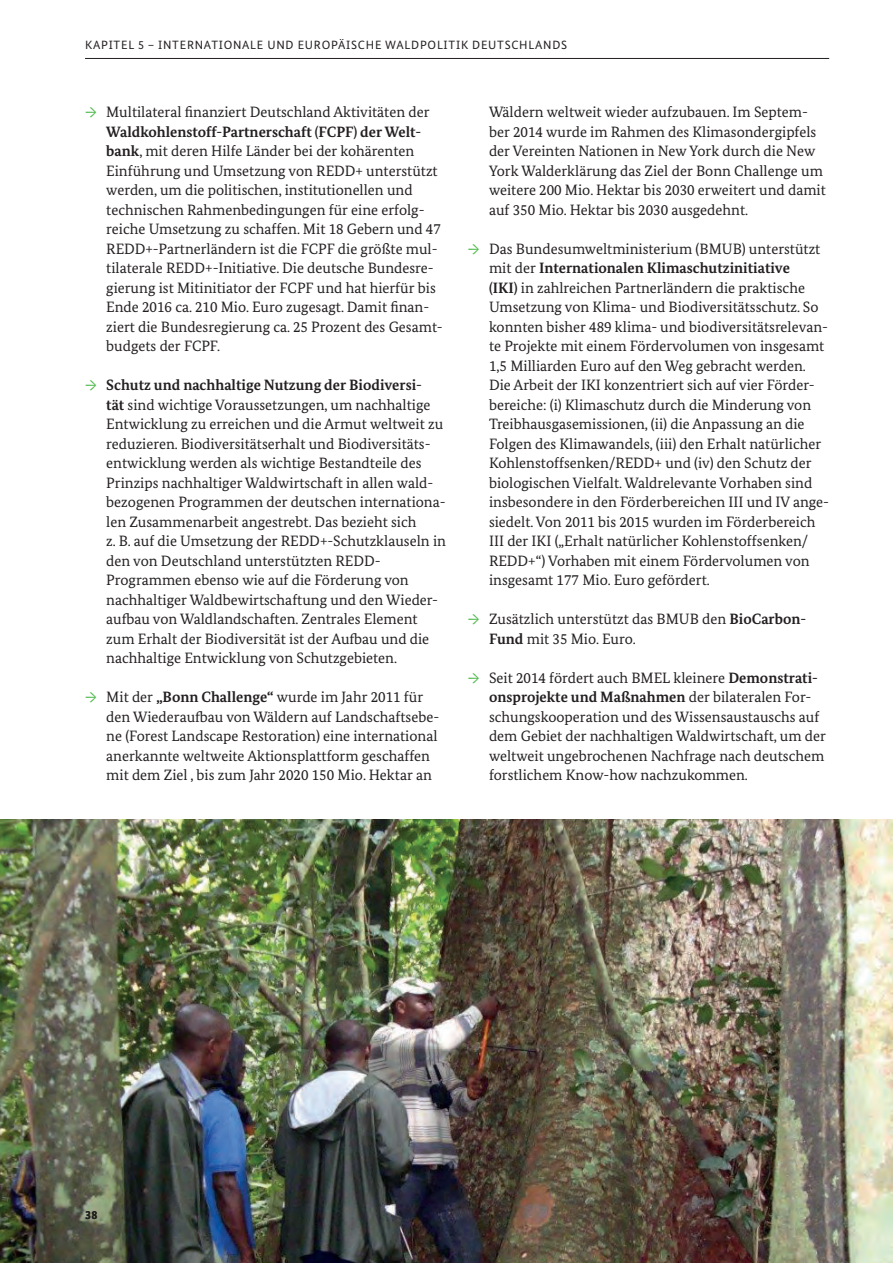
<style>
.page{position:relative;width:893px;height:1263px;background:#fff}
.page>*{position:absolute;margin:0;border:0;box-sizing:border-box;transform-origin:0 0}
.t1{font:15px/19.5px "Bundes Serif";color:#231f20}
.t2{font:12px "Bundes Sans";letter-spacing:.06em;color:#231f20}
.t3{font:700 12px "Bundes Sans";color:#231f20}
.s1{color:#4cb848}
.s2{font-weight:700}
</style>
<div class="page">
<hr style="left:85px;top:58px;width:744px;height:1px;background:#231f20">
<img style="left:0;top:819px;width:893px;height:444px">
<p class="t2" style="left:85px;top:37px;width:484px">KAPITEL 5 – INTERNATIONALE UND EUROPÄISCHE WALDPOLITIK DEUTSCHLANDS</p>
<p class="t1" style="left:106px;top:102px;width:338px;text-indent:-21px"><span class="s1">→</span> Multilateral finanziert Deutschland Aktivitäten der <span class="s2">Waldkohlenstoff-Partnerschaft (FCPF) der Welt&shy;bank</span>, mit deren Hilfe Länder bei der kohärenten Einführung und Umsetzung von REDD+ unterstützt werden, um die politischen, institutionellen und technischen Rahmenbedingungen für eine erfolg&shy;reiche Umsetzung zu schaffen. Mit 18 Gebern und 47<br>REDD+-Partnerländern ist die FCPF die größte mul&shy;tilaterale REDD+-Initiative. Die deutsche Bundesre&shy;gierung ist Mitinitiator der FCPF und hat hierfür bis Ende 2016 ca. 210 Mio. Euro zugesagt. Damit finan&shy;ziert die Bundesregierung ca. 25 Prozent des Gesamt&shy;budgets der FCPF.</p>
<p class="t1" style="left:106px;top:375px;width:341px;text-indent:-21px"><span class="s1">→</span> <span class="s2">Schutz und nachhaltige Nutzung der Biodiversi-<br>tät</span> sind wichtige Voraussetzungen, um nachhaltige Entwicklung zu erreichen und die Armut weltweit zu reduzieren. Biodiversitätserhalt und Biodiversitäts&shy;entwicklung werden als wichtige Bestandteile des Prinzips nachhaltiger Waldwirtschaft in allen wald&shy;bezogenen Programmen der deutschen internationa&shy;len Zusammenarbeit angestrebt. Das bezieht sich<br>z. B. auf die Umsetzung der REDD+-Schutzklauseln in den von Deutschland unterstützten REDD-Programmen ebenso wie auf die Förderung von nachhaltiger Waldbewirtschaftung und den Wieder&shy;aufbau von Waldlandschaften. Zentrales Element zum Erhalt der Biodiversität ist der Aufbau und die nachhaltige Entwicklung von Schutzgebieten.</p>
<p class="t1" style="left:106px;top:687px;width:334px;text-indent:-21px"><span class="s1">→</span> Mit der <span class="s2">„Bonn Challenge“</span> wurde im Jahr 2011 für den Wiederaufbau von Wäldern auf Landschaftsebe&shy;ne (Forest Landscape Restoration) eine international anerkannte weltweite Aktionsplattform geschaffen mit dem Ziel , bis zum Jahr 2020 150 Mio. Hektar an</p>
<p class="t1" style="left:489px;top:102px;width:338px">Wäldern weltweit wieder aufzubauen. Im Septem&shy;ber 2014 wurde im Rahmen des Klimasondergipfels der Vereinten Nationen in New York durch die New York Walderklärung das Ziel der Bonn Challenge um weitere 200 Mio. Hektar bis 2030 erweitert und damit auf 350 Mio. Hektar bis 2030 ausgedehnt.</p>
<p class="t1" style="left:489px;top:238px;width:342px;text-indent:-21px"><span class="s1">→</span> Das Bundesumweltministerium (BMUB) unterstützt mit der <span class="s2">Internationalen Klimaschutzinitiative<br>(IKI)</span> in zahlreichen Partnerländern die praktische Umsetzung von Klima- und Biodiversitätsschutz. So konnten bisher 489 klima- und biodiversitätsrelevan&shy;te Projekte mit einem Fördervolumen von insgesamt 1,5 Milliarden Euro auf den Weg gebracht werden.<br>Die Arbeit der IKI konzentriert sich auf vier Förder&shy;bereiche: (i) Klimaschutz durch die Minderung von Treibhausgasemissionen, (ii) die Anpassung an die Folgen des Klimawandels, (iii) den Erhalt natürlicher Kohlenstoffsenken/REDD+ und (iv) den Schutz der biologischen Vielfalt. Waldrelevante Vorhaben sind insbesondere in den Förderbereichen III und IV ange&shy;siedelt. Von 2011 bis 2015 wurden im Förderbereich III der IKI („Erhalt natürlicher Kohlenstoffsenken/ REDD+“) Vorhaben mit einem Fördervolumen von insgesamt 177 Mio. Euro gefördert.</p>
<p class="t1" style="left:489px;top:609px;width:319px;text-indent:-21px"><span class="s1">→</span> Zusätzlich unterstützt das BMUB den <span class="s2">BioCarbon-<br>Fund</span> mit 35 Mio. Euro.</p>
<p class="t1" style="left:489px;top:667px;width:338px;text-indent:-21px"><span class="s1">→</span> Seit 2014 fördert auch BMEL kleinere <span class="s2">Demonstrati&shy;onsprojekte und Maßnahmen</span> der bilateralen For&shy;schungskooperation und des Wissensaustauschs auf dem Gebiet der nachhaltigen Waldwirtschaft, um der weltweit ungebrochenen Nachfrage nach deutschem forstlichem Know-how nachzukommen.</p>
<p class="t3" style="left:85px;top:1207px;width:14px">38</p>
</div>
